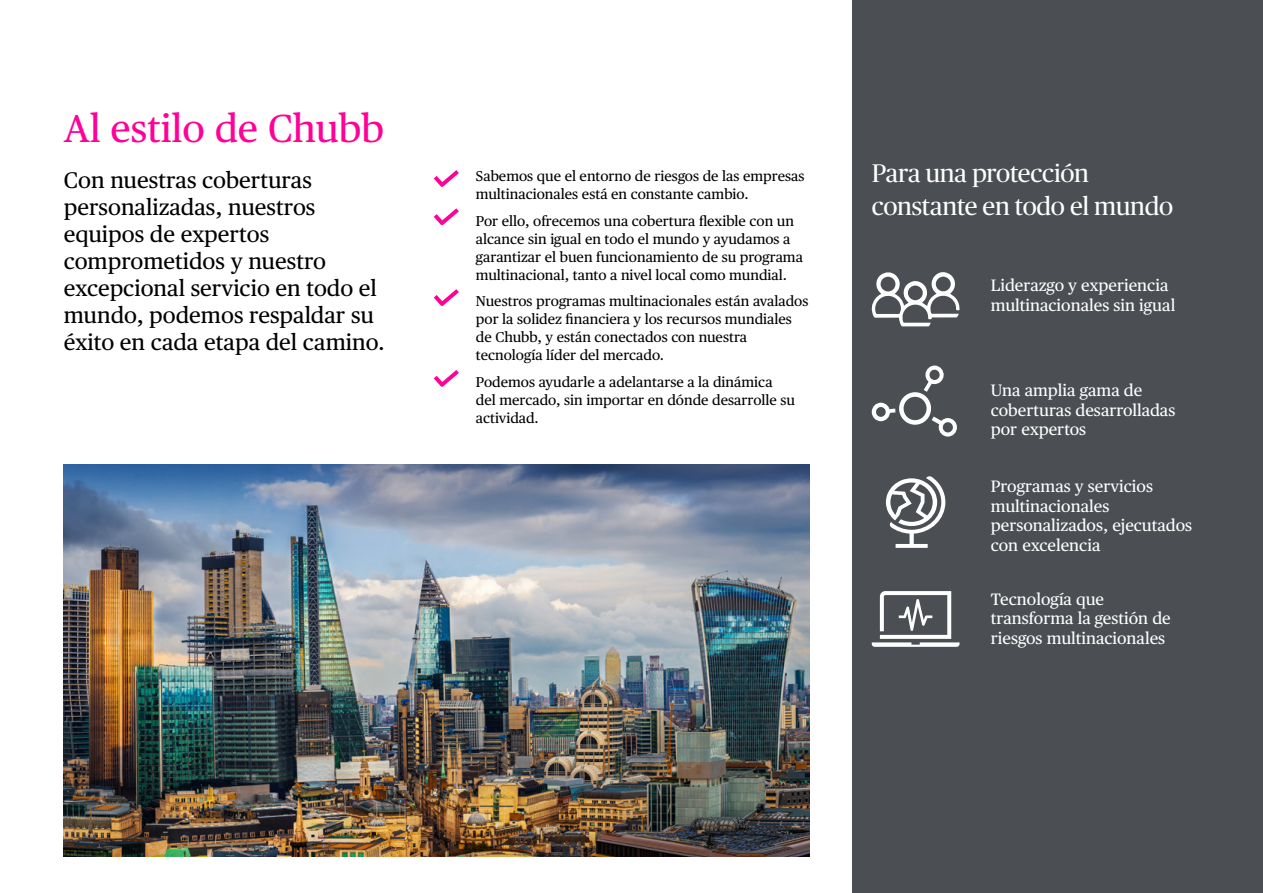
<style>
.page{position:relative;width:1263px;height:893px;background:#fff}
.page>*{position:absolute;margin:0;border:0;box-sizing:border-box;transform-origin:0 0}
.Page_heading{font:39px "Chubb Publico Text";color:#ff0198}
.Sidebar_heading{font:25.5px/33px "Chubb Publico";letter-spacing:-.01em;color:#fff}
.Introduction_paragra{font:22.5px/27px "Chubb Publico Text";color:#000}
.Sidebar_hitpoint{font:16.5px/19.5px "Chubb Publico Text";color:#fff}
.Page_content_copy{font:14.25px/18px "Chubb Publico Text";color:#000}
</style>
<div class="page">
<div style="left:853px;top:0;width:410px;height:893px;background:#4b4e53"></div>
<img style="left:64px;top:464px;width:745px;height:393px">
<svg style="left:871px;top:272px;width:88px;height:54px"></svg>
<svg style="left:886px;top:476px;width:59px;height:72px"></svg>
<svg style="left:872px;top:591px;width:87px;height:56px"></svg>
<svg style="left:434px;top:170px;width:25px;height:17px"></svg>
<svg style="left:434px;top:208px;width:25px;height:17px"></svg>
<svg style="left:434px;top:289px;width:25px;height:17px"></svg>
<svg style="left:434px;top:370px;width:25px;height:17px"></svg>
<svg style="left:872px;top:365px;width:85px;height:72px"></svg>
<p class="Page_heading" style="left:64px;top:99px;width:322px">Al estilo de Chubb</p>
<p class="Introduction_paragra" style="left:64px;top:165px;width:323px">Con nuestras coberturas personalizadas, nuestros equipos de expertos comprometidos y nuestro excepcional servicio en todo el mundo, podemos respaldar su éxito en cada etapa del camino.</p>
<p class="Sidebar_heading" style="left:872px;top:155px;width:303px">Para una protección constante en todo el mundo</p>
<p class="Page_content_copy" style="left:476px;top:166px;width:330px">Sabemos que el entorno de riesgos de las empresas multinacionales está en constante cambio.</p>
<p class="Page_content_copy" style="left:476px;top:211px;width:329px">Por ello, ofrecemos una cobertura flexible con un alcance sin igual en todo el mundo y ayudamos a garantizar el buen funcionamiento de su programa multinacional, tanto a nivel local como mundial.</p>
<p class="Page_content_copy" style="left:476px;top:291px;width:334px">Nuestros programas multinacionales están avalados por la solidez financiera y los recursos mundiales de Chubb, y están conectados con nuestra tecnología líder del mercado.</p>
<p class="Page_content_copy" style="left:476px;top:372px;width:321px">Podemos ayudarle a adelantarse a la dinámica del mercado, sin importar en dónde desarrolle su actividad.</p>
<p class="Sidebar_hitpoint" style="left:991px;top:275px;width:186px">Liderazgo y experiencia multinacionales sin igual</p>
<p class="Sidebar_hitpoint" style="left:991px;top:380px;width:186px">Una amplia gama de coberturas desarrolladas por expertos</p>
<p class="Sidebar_hitpoint" style="left:991px;top:476px;width:203px">Programas y servicios multinacionales personalizados, ejecutados con excelencia</p>
<p class="Sidebar_hitpoint" style="left:991px;top:588px;width:181px">Tecnología que transforma la gestión de riesgos multinacionales</p>
</div>
